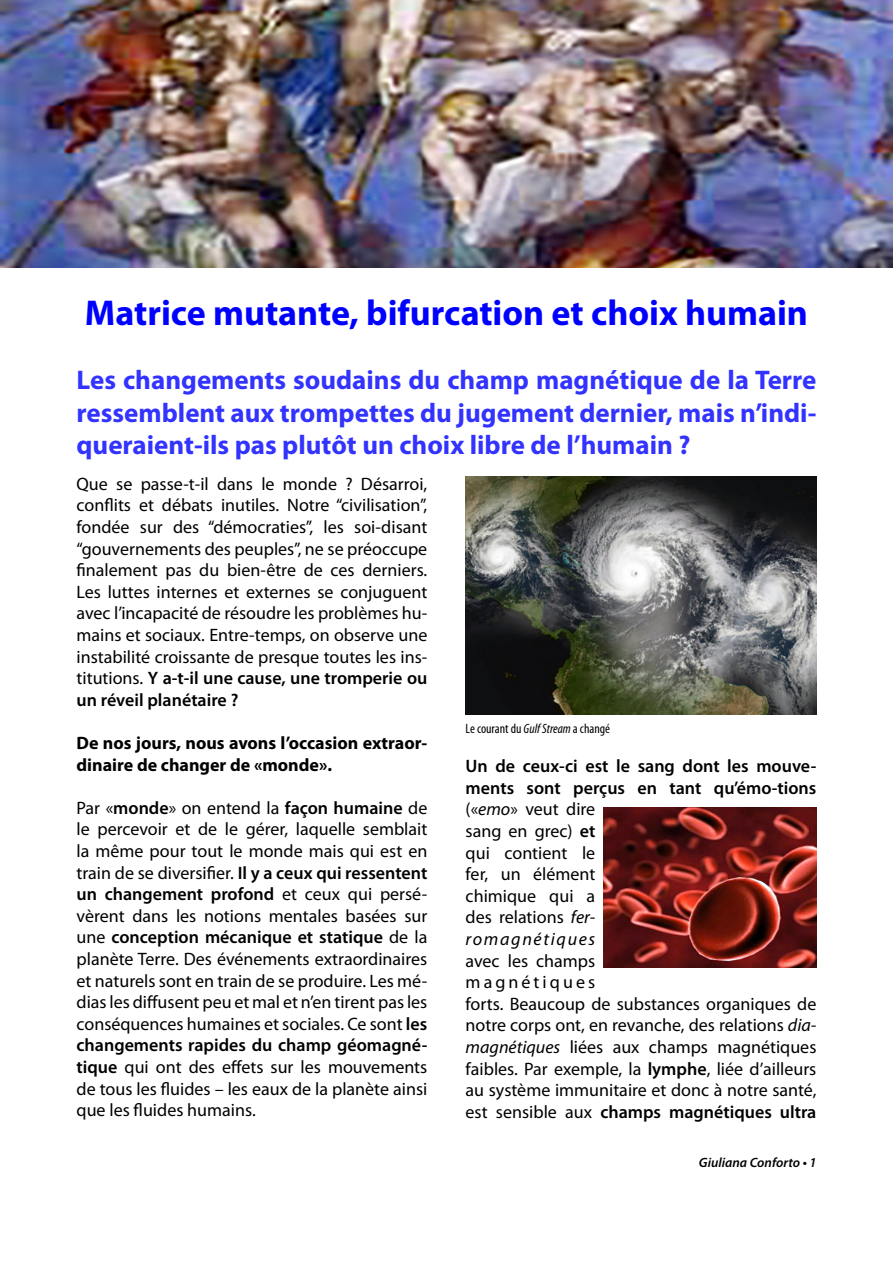
<style>
.page{position:relative;width:893px;height:1263px;background:#fff}
.page>*{position:absolute;margin:0;border:0;box-sizing:border-box;transform-origin:0 0}
.t1{font:700 36px "Myriad Pro";color:#00f}
.t2{font:700 27px/32.4px "Myriad Pro";color:#33f;text-align:justify}
.t3{font:18px/21.6px "Myriad Pro";color:#000;text-align:justify}
.t4{font:700 18px/21.6px "Myriad Pro";color:#000}
.t5{font:condensed 13.5px "Myriad Pro";color:#000}
.t6{font:italic 600 13.5px "Myriad Pro";color:#000}
.s1{font-weight:600}
.s2{font-style:italic}
</style>
<div class="page">
<img style="left:0;top:0;width:893px;height:268px">
<img style="left:466px;top:476px;width:350px;height:238px">
<img style="left:604px;top:808px;width:212px;height:159px">
<h1 class="t1" style="left:85px;top:289px;width:725px">Matrice mutante, bifurcation et choix humain</h1>
<h2 class="t2" style="left:77px;top:363px;width:741px">Les changements soudains du champ magnétique de la Terre ressemblent aux trompettes du jugement dernier, mais n’indi&shy;queraient-ils pas plutôt un choix libre de l’humain ?</h2>
<p class="t3" style="left:77px;top:473px;width:352px">Que se passe-t-il dans le monde ? Désarroi, conflits et débats inutiles. Notre “civilisation”, fondée sur des “démocraties”, les soi-disant “gouvernements des peuples”, ne se préoccupe finalement pas du bien-être de ces derniers.<br>Les luttes internes et externes se conjuguent avec l’incapacité de résoudre les problèmes hu&shy;mains et sociaux. Entre-temps, on observe une instabilité croissante de presque toutes les ins&shy;titutions. <span class="s1">Y a-t-il une cause, une tromperie ou un réveil planétaire ?</span></p>
<p class="t4" style="left:77px;top:731px;width:352px">De nos jours, nous avons l’occasion extraor&shy;dinaire de changer de «monde».</p>
<p class="t3" style="left:77px;top:797px;width:352px">Par «<span class="s1">monde</span>» on entend la <span class="s1">façon humaine</span> de le percevoir et de le gérer, laquelle semblait la même pour tout le monde mais qui est en train de se diversifier. <span class="s1">Il y a ceux qui ressentent un changement profond</span> et ceux qui persé&shy;vèrent dans les notions mentales basées sur une <span class="s1">conception mécanique et statique</span> de la planète Terre. Des événements extraordinaires et naturels sont en train de se produire. Les mé&shy;dias les diffusent peu et mal et n’en tirent pas les conséquences humaines et sociales. Ce sont <span class="s1">les changements rapides du champ géomagné&shy;tique</span> qui ont des effets sur les mouvements de tous les fluides – les eaux de la planète ainsi que les fluides humains.</p>
<p class="t5" style="left:466px;top:720px;width:146px">Le courant du <span class="s2">Gulf Stream</span> a changé</p>
<p class="t3" style="left:466px;top:755px;width:352px;text-align:left"><span class="s1">Un de ceux-ci est le sang dont les mouve&shy;ments sont perçus en tant qu’émo-tions </span>(«<span class="s2">emo</span>» veut dire<br>sang en grec) <span class="s1">et<br></span>qui contient le<br>fer, un élément<br>chimique qui a<br>des relations <span class="s2">fer-<br>romagnétiques</span></p>
<p class="t3" style="left:466px;top:949px;width:352px;text-align:left">avec les champs<br>magnétiques<br>forts. Beaucoup de substances organiques de notre corps ont, en revanche, des relations <span class="s2">dia&shy;magnétiques</span> liées aux champs magnétiques faibles. Par exemple, la <span class="s1">lymphe</span>, liée d’ailleurs au système immunitaire et donc à notre santé, est sensible aux <span class="s1">champs magnétiques ultra</span></p>
<p class="t6" style="left:699px;top:1154px;width:119px">Giuliana Conforto • 1</p>
</div>
